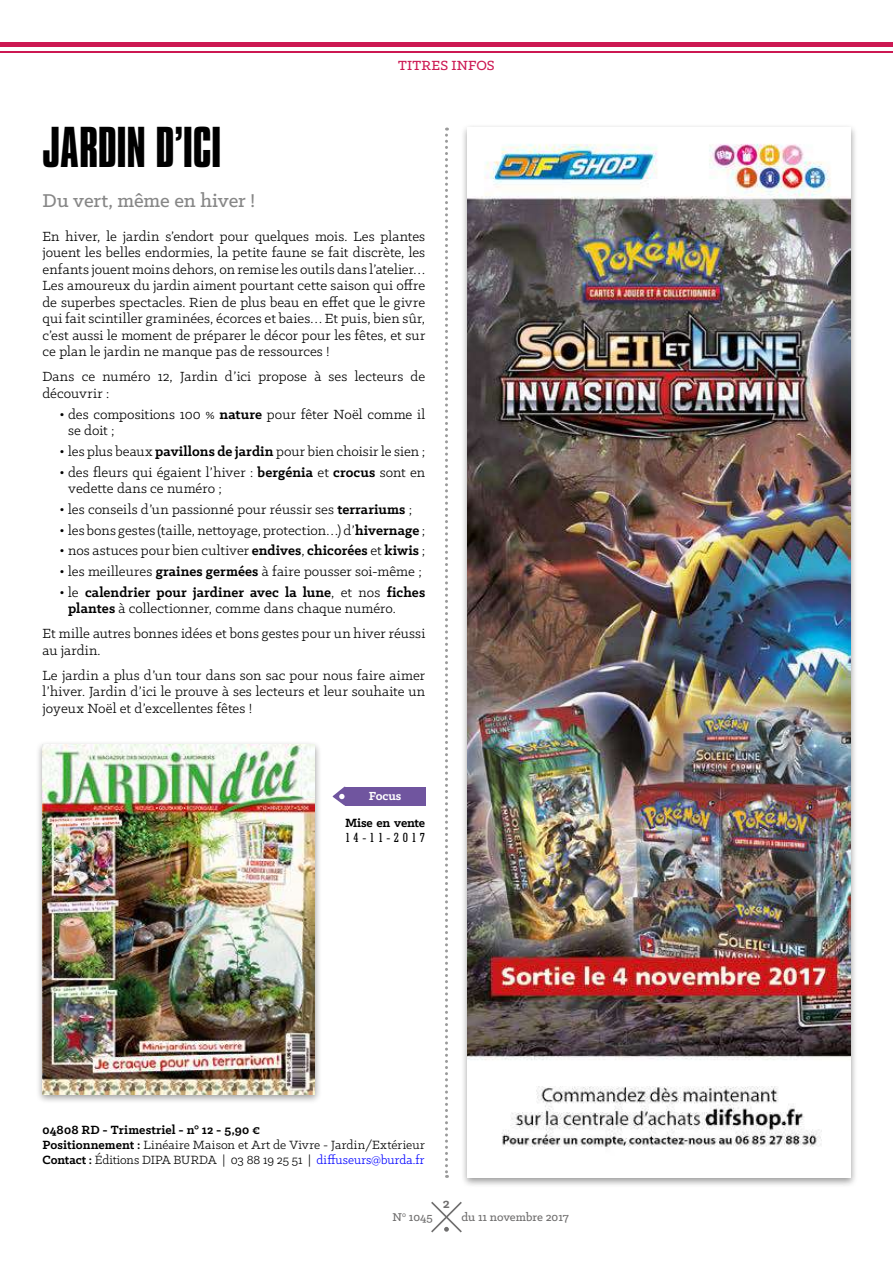
<style>
.page{position:relative;width:893px;height:1263px;background:#fff}
.page>*{position:absolute;margin:0;border:0;box-sizing:border-box;transform-origin:0 0}
.t1{font:49.5px "Compacta BT";letter-spacing:-.01em;color:#000}
.t2{font:500 21px "Klinic Slab";letter-spacing:-.01em;color:#878787}
.t3{font:15px/16.5px "Klinic Slab";letter-spacing:.005em;color:#000}
.t4{font:500 15px "Klinic Slab";letter-spacing:.015em;color:#cc1852}
.t5{font:700 15px "Klinic Slab";color:#706f6f}
.t6{font:13.5px/15px "Klinic Slab";letter-spacing:.005em;color:#000}
.t7{font:700 13.5px "Klinic Slab";letter-spacing:-.015em;color:#000}
.t8{font:500 condensed 13.5px "Geometric Slab 703 BT";letter-spacing:.24em;color:#000}
.t9{font:700 13.2px "Klinic Slab";color:#fff}
.t10{font:500 12.75px "Klinic Slab";color:#706f6f}
.s1{font-weight:700}
.s2{color:#00f}
</style>
<div class="page">
<svg style="left:431px;top:1202px;width:31px;height:30px"></svg>
<svg style="left:445px;top:128px;width:3px;height:1050px"></svg>
<hr style="left:0;top:43px;width:893px;height:4px;background:#cc1852">
<hr style="left:0;top:51px;width:893px;height:1px;background:#cc1852">
<div style="left:36px;top:740px;width:286px;height:364px;background:#000;opacity:.4"></div>
<img style="left:43px;top:744px;width:272px;height:350px">
<div style="left:345px;top:787px;width:80px;height:18px;background:#70559f"></div>
<svg style="left:333px;top:787px;width:12px;height:18px"></svg>
<div style="left:461px;top:124px;width:396px;height:1064px;background:#000;opacity:.4"></div>
<img style="left:468px;top:128px;width:382px;height:1050px">
<h1 class="t1" style="left:43px;top:119px;width:180px">JARDIN D’ICI</h1>
<h2 class="t2" style="left:43px;top:187px;width:214px">Du vert, même en hiver !</h2>
<p class="t4" style="left:398px;top:56px;width:98px">TITRES INFOS</p>
<p class="t3" style="left:43px;top:228px;width:384px;text-align:justify">En hiver, le jardin s’endort pour quelques mois. Les plantes jouent les belles endormies, la petite faune se fait discrète, les enfants jouent moins dehors, on remise les outils dans l’atelier… Les amoureux du jardin aiment pourtant cette saison qui offre de superbes spectacles. Rien de plus beau en effet que le givre qui fait scintiller graminées, écorces et baies… Et puis, bien sûr, c’est aussi le moment de préparer le décor pour les fêtes, et sur ce plan le jardin ne manque pas de ressources !</p>
<p class="t3" style="left:43px;top:368px;width:384px">Dans ce numéro 12, Jardin d’ici propose à ses lecteurs de découvrir :</p>
<p class="t3" style="left:68px;top:405px;width:359px;text-indent:-9px">• des compositions 100 % <span class="s1">nature</span> pour fêter Noël comme il se doit ;</p>
<p class="t3" style="left:60px;top:443px;width:367px">• les plus beaux <span class="s1">pavillons de jardin</span> pour bien choisir le sien ;</p>
<p class="t3" style="left:68px;top:463px;width:359px;text-indent:-9px">• des fleurs qui égaient l’hiver : <span class="s1">bergénia</span> et <span class="s1">crocus</span> sont en vedette dans ce numéro ;</p>
<p class="t3" style="left:60px;top:501px;width:354px">• les conseils d’un passionné pour réussir ses <span class="s1">terrariums</span> ;</p>
<p class="t3" style="left:60px;top:521px;width:367px">• les bons gestes (taille, nettoyage, protection…) d’<span class="s1">hivernage</span> ;</p>
<p class="t3" style="left:60px;top:542px;width:367px">• nos astuces pour bien cultiver <span class="s1">endives</span>, <span class="s1">chicorées</span> et <span class="s1">kiwis</span> ;</p>
<p class="t3" style="left:60px;top:563px;width:364px">• les meilleures <span class="s1">graines germées</span> à faire pousser soi-même ;</p>
<p class="t3" style="left:68px;top:584px;width:359px;text-indent:-9px">• le <span class="s1">calendrier pour jardiner avec la lune</span>, et nos <span class="s1">fiches plantes</span> à collectionner, comme dans chaque numéro.</p>
<p class="t3" style="left:43px;top:625px;width:384px">Et mille autres bonnes idées et bons gestes pour un hiver réussi au jardin.</p>
<p class="t3" style="left:43px;top:667px;width:384px;text-align:justify">Le jardin a plus d’un tour dans son sac pour nous faire aimer l’hiver. Jardin d’ici le prouve à ses lecteurs et leur souhaite un joyeux Noël et d’excellentes fêtes !</p>
<p class="t9" style="left:369px;top:787px;width:34px">Focus</p>
<p class="t7" style="left:345px;top:814px;width:82px">Mise en vente</p>
<p class="t8" style="left:345px;top:829px;width:82px">14-11-2017</p>
<p class="t6" style="left:43px;top:1122px;width:384px"><span class="s1">04808 RD - Trimestriel - n° 12 - 5,90 €<br>Positionnement :</span> Linéaire Maison et Art de Vivre - Jardin/Extérieur<br><span class="s1">Contact :</span> Éditions DIPA BURDA | 03 88 19 25 51 | <span class="s2">diffuseurs@burda.fr</span></p>
<p class="t5" style="left:443px;top:1194px;width:9px">2</p>
<p class="t10" style="left:393px;top:1209px;width:42px">N<sup>0</sup> 1045</p>
<p class="t10" style="left:461px;top:1209px;width:109px">du 11 novembre 2017</p>
</div>
